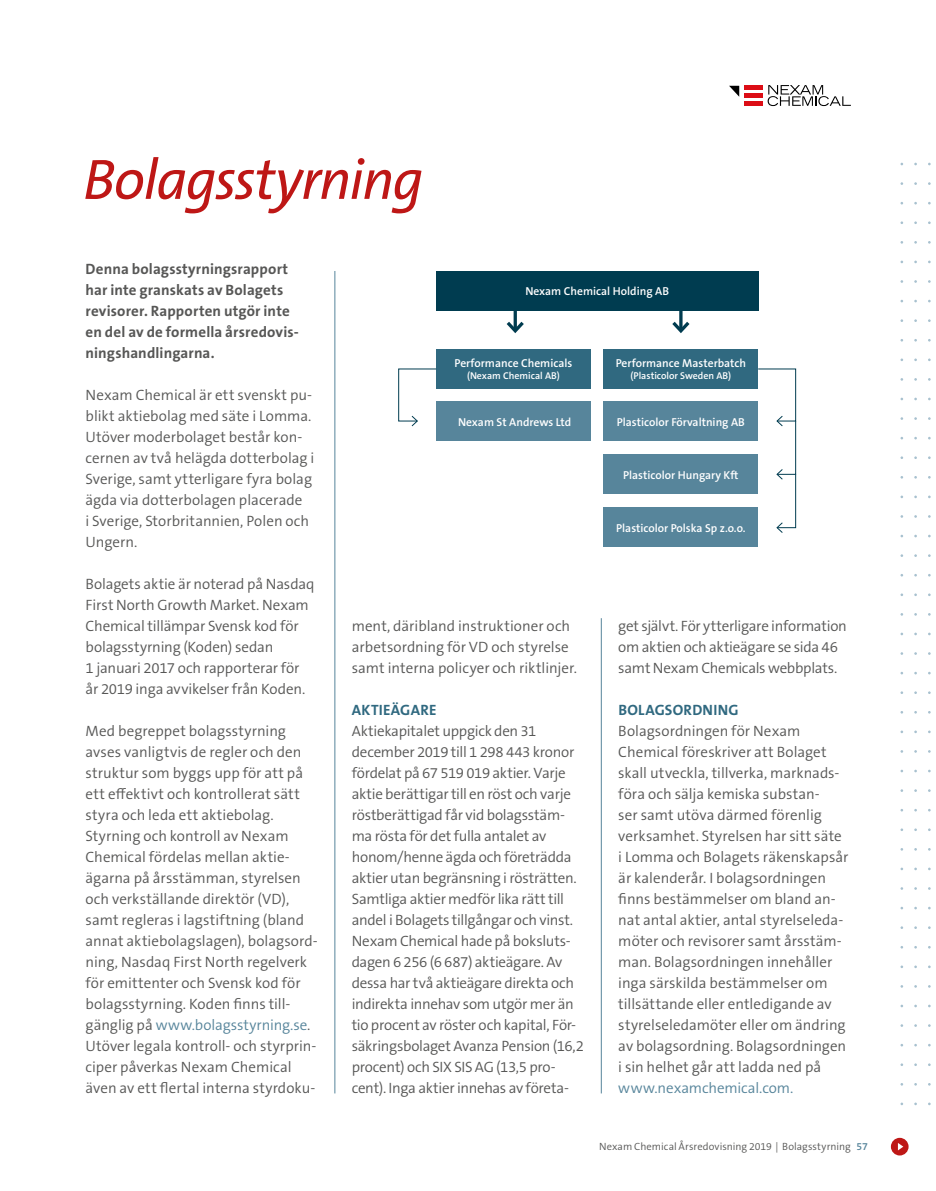
<style>
.page{position:relative;width:936px;height:1191px;background:#fff}
.page>*{position:absolute;margin:0;border:0;box-sizing:border-box;transform-origin:0 0}
.t1{font:italic 57.15px "The Sans B W5 Plain";letter-spacing:-.03em;color:#be1716}
.t2{font:300 15px/21px "The Sans B W4";letter-spacing:-.005em;color:#575756}
.t3{font:700 15px/21px "The Sans B W7";letter-spacing:.01em;color:#575756}
.t4{font:700 15px "The Sans B W7";letter-spacing:.015em;color:#306980}
.t5{font:300 15px "The Sans B W4";letter-spacing:-.005em;color:#57859b}
.t6{font:600 11.55px "The Sans B W6";color:#fff}
.t7{font:300 10.5px "The Sans B W4";letter-spacing:.005em;color:#575756}
.t8{font:600 9.9px "The Sans B W6";color:#fff}
.s1{color:#57859b}
.s2{font-family:"The Sans B W6";font-weight:600;color:#57859b}
</style>
<div class="page">
<div style="left:743px;top:85px;width:19px;height:5px;background:#dc0d15"></div>
<div style="left:743px;top:93px;width:19px;height:5px;background:#dc0d15"></div>
<div style="left:743px;top:101px;width:19px;height:5px;background:#dc0d15"></div>
<svg style="left:729px;top:86px;width:10px;height:11px"></svg>
<svg style="left:767px;top:85px;width:83px;height:21px"></svg>
<div style="left:890px;top:1137px;width:18px;height:18px;background:#be1716;border-radius:50%"></div>
<svg style="left:897px;top:1143px;width:6px;height:7px"></svg>
<div style="left:436px;top:271px;width:322px;height:39px;background:#003c50"></div>
<div style="left:436px;top:349px;width:154px;height:39px;background:#306980"></div>
<div style="left:603px;top:349px;width:155px;height:39px;background:#306980"></div>
<div style="left:603px;top:402px;width:155px;height:39px;background:#57859b"></div>
<div style="left:436px;top:402px;width:154px;height:39px;background:#57859b"></div>
<div style="left:603px;top:455px;width:155px;height:39px;background:#57859b"></div>
<div style="left:603px;top:507px;width:155px;height:40px;background:#57859b"></div>
<svg style="left:513px;top:310px;width:4px;height:8px"></svg>
<svg style="left:506px;top:318px;width:18px;height:16px"></svg>
<hr style="left:679px;top:310px;width:3px;height:21px;background:#003c50">
<svg style="left:672px;top:318px;width:18px;height:16px"></svg>
<svg style="left:398px;top:368px;width:39px;height:59px"></svg>
<svg style="left:757px;top:368px;width:39px;height:165px"></svg>
<hr style="left:334px;top:271px;width:1px;height:822px;background:#57859b">
<hr style="left:601px;top:618px;width:1px;height:475px;background:#57859b">
<h1 class="t1" style="left:83px;top:145px;width:342px">Bolagsstyrning</h1>
<p class="t3" style="left:86px;top:259px;width:215px">Denna bolagsstyrningsrapport har inte granskats av Bolagets revisorer. Rapporten utgör inte en del av de formella årsredovis&shy;ningshandlingarna.</p>
<p class="t2" style="left:86px;top:385px;width:230px">Nexam Chemical är ett svenskt pu&shy;blikt aktiebolag med säte i Lomma.<br>Utöver moderbolaget består kon&shy;cernen av två helägda dotterbolag i<br>Sverige, samt ytterligare fyra bolag ägda via dotterbolagen placerade<br>i Sverige, Storbritannien, Polen och<br>Ungern.</p>
<p class="t2" style="left:86px;top:574px;width:230px">Bolagets aktie är noterad på Nasdaq First North Growth Market. Nexam Chemical tillämpar Svensk kod för bolagsstyrning (Koden) sedan<br>1 januari 2017 och rapporterar för år 2019 inga avvikelser från Koden.</p>
<p class="t2" style="left:86px;top:721px;width:233px">Med begreppet bolagsstyrning avses vanligtvis de regler och den struktur som byggs upp för att på ett effektivt och kontrollerat sätt styra och leda ett aktiebolag.<br>Styrning och kontroll av Nexam Chemical fördelas mellan aktie&shy;ägarna på årsstämman, styrelsen och verkställande direktör (VD), samt regleras i lagstiftning (bland annat aktiebolagslagen), bolagsord&shy;ning, Nasdaq First North regelverk för emittenter och Svensk kod för bolagsstyrning. Koden finns till&shy;gänglig på <span class="s1">www.bolagsstyrning.se</span>.<br>Utöver legala kontroll- och styrprin&shy;ciper påverkas Nexam Chemical även av ett flertal interna styrdoku-</p>
<p class="t6" style="left:525px;top:283px;width:145px">Nexam Chemical Holding AB</p>
<p class="t6" style="left:454px;top:356px;width:119px">Performance Chemicals</p>
<p class="t8" style="left:467px;top:369px;width:94px">(Nexam Chemical AB)</p>
<p class="t6" style="left:615px;top:356px;width:132px">Performance Masterbatch</p>
<p class="t8" style="left:630px;top:369px;width:102px">(Plasticolor Sweden AB)</p>
<p class="t6" style="left:458px;top:414px;width:115px">Nexam St Andrews Ltd</p>
<p class="t6" style="left:617px;top:414px;width:129px">Plasticolor Förvaltning AB</p>
<p class="t6" style="left:623px;top:467px;width:117px">Plasticolor Hungary Kft</p>
<p class="t6" style="left:616px;top:520px;width:131px">Plasticolor Polska Sp z.o.o.</p>
<p class="t2" style="left:351px;top:616px;width:227px">ment, däribland instruktioner och arbetsordning för VD och styrelse samt interna policyer och riktlinjer.</p>
<p class="t4" style="left:352px;top:700px;width:86px">AKTIEÄGARE</p>
<p class="t2" style="left:351px;top:721px;width:234px">Aktiekapitalet uppgick den 31 december 2019 till 1 298 443 kronor fördelat på 67 519 019 aktier. Varje aktie berättigar till en röst och varje röstberättigad får vid bolagsstäm&shy;ma rösta för det fulla antalet av honom/henne ägda och företrädda aktier utan begränsning i rösträtten.<br>Samtliga aktier medför lika rätt till andel i Bolagets tillgångar och vinst.<br>Nexam Chemical hade på boksluts&shy;dagen 6 256 (6 687) aktieägare. Av dessa har två aktieägare direkta och indirekta innehav som utgör mer än tio procent av röster och kapital, För&shy;säkringsbolaget Avanza Pension (16,2 procent) och SIX SIS AG (13,5 pro&shy;cent). Inga aktier innehas av företa-</p>
<p class="t2" style="left:618px;top:616px;width:230px">get självt. För ytterligare information om aktien och aktieägare se sida 46 samt Nexam Chemicals webbplats.</p>
<p class="t4" style="left:618px;top:700px;width:122px">BOLAGSORDNING</p>
<p class="t2" style="left:618px;top:721px;width:232px">Bolagsordningen för Nexam Chemical föreskriver att Bolaget skall utveckla, tillverka, marknads&shy;föra och sälja kemiska substan-<br>ser samt utöva därmed förenlig verksamhet. Styrelsen har sitt säte i Lomma och Bolagets räkenskapsår är kalenderår. I bolagsordningen finns bestämmelser om bland an&shy;nat antal aktier, antal styrelseleda&shy;möter och revisorer samt årsstäm&shy;man. Bolagsordningen innehåller inga särskilda bestämmelser om tillsättande eller entledigande av styrelseledamöter eller om ändring av bolagsordning. Bolagsordningen i sin helhet går att ladda ned på</p>
<p class="t5" style="left:618px;top:1078px;width:177px">www.nexamchemical.com.</p>
<p class="t7" style="left:599px;top:1139px;width:270px">Nexam Chemical Årsredovisning 2019 | Bolagsstyrning <span class="s2">57</span></p>
</div>
